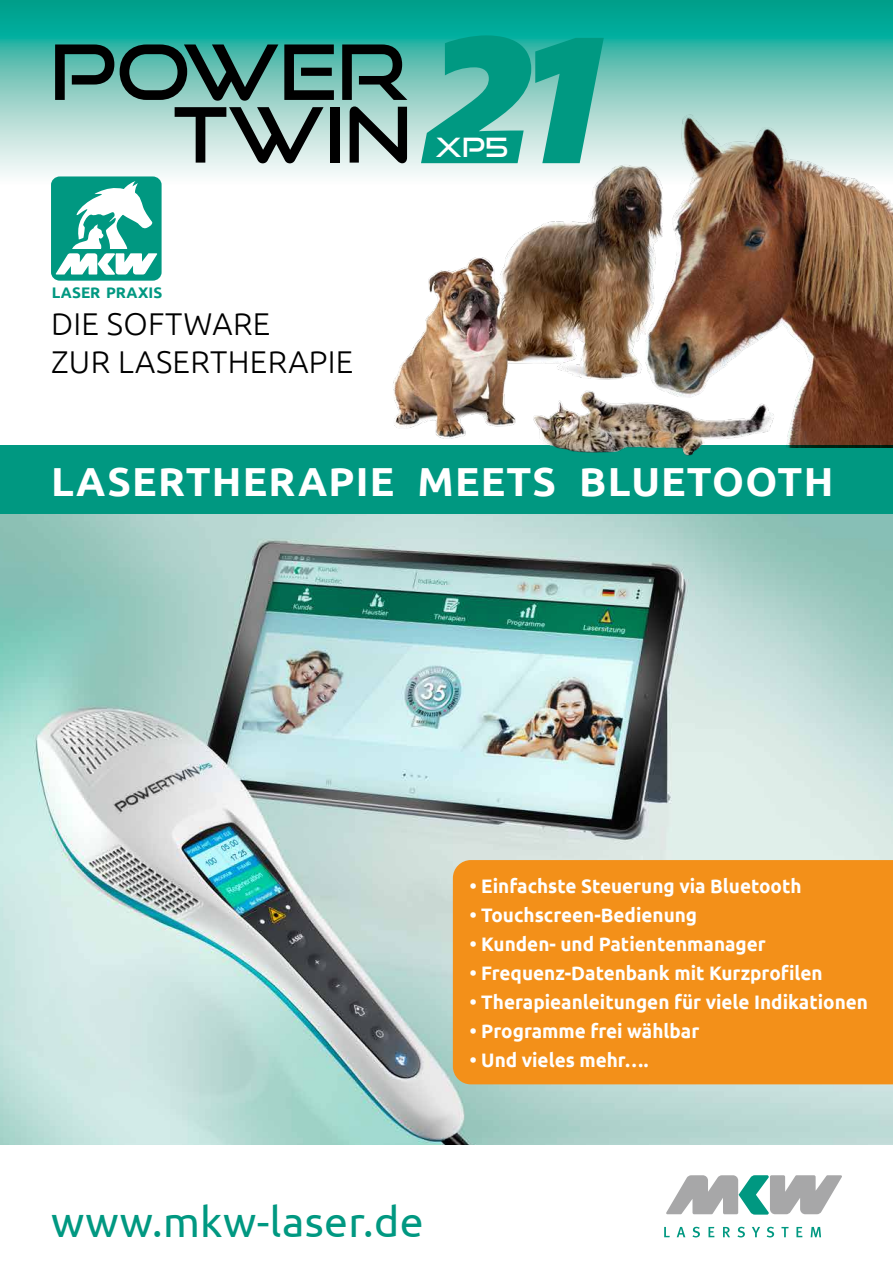
<style>
.page{position:relative;width:893px;height:1263px;background:#fff}
.page>*{position:absolute;margin:0;border:0;box-sizing:border-box;transform-origin:0 0}
.t1{font:76.2px/62.7px "Good Times Rg";color:#000;text-align:right}
.t2{font:42.75px "Ubuntu";letter-spacing:.01em;color:#009881}
.t3{font:700 40.5px "Ubuntu";letter-spacing:.03em;color:#fff}
.t4{font:300 31.5px/37.5px "Ubuntu";letter-spacing:.01em;color:#000}
.t5{font:26.55px "Good Times Rg";color:#fff}
.t6{font:700 19.5px "Ubuntu";color:#fff}
.t7{font:700 15.3px "Ubuntu";color:#009881}
</style>
<div class="page">
<img style="left:0;top:513px;width:893px;height:632px">
<svg style="left:666px;top:1175px;width:176px;height:39px"></svg>
<svg style="left:664px;top:1227px;width:6px;height:10px"></svg>
<svg style="left:677px;top:1227px;width:8px;height:10px"></svg>
<svg style="left:692px;top:1227px;width:8px;height:10px"></svg>
<svg style="left:708px;top:1227px;width:6px;height:10px"></svg>
<svg style="left:723px;top:1227px;width:7px;height:10px"></svg>
<svg style="left:737px;top:1227px;width:8px;height:10px"></svg>
<svg style="left:752px;top:1227px;width:8px;height:10px"></svg>
<svg style="left:767px;top:1227px;width:7px;height:10px"></svg>
<svg style="left:781px;top:1227px;width:8px;height:10px"></svg>
<svg style="left:796px;top:1227px;width:6px;height:10px"></svg>
<svg style="left:811px;top:1227px;width:10px;height:10px"></svg>
<div style="left:0;top:445px;width:893px;height:68px;background:#009881"></div>
<div style="left:453px;top:860px;width:440px;height:224px;background:#f39019"></div>
<svg style="left:0;top:0;width:893px;height:182px;background:#61c3b7"></svg>
<img style="left:369px;top:97px;width:524px;height:351px">
<img style="left:508px;top:388px;width:276px;height:68px">
<svg style="left:421px;top:35px;width:183px;height:128px;background:#39af9d"></svg>
<div style="left:51px;top:176px;width:111px;height:105px;background:#009881;border-radius:9px"></div>
<svg style="left:56px;top:181px;width:101px;height:94px"></svg>
<h1 class="t1" style="left:50px;top:39px;width:363px">POWER<br>TWIN</h1>
<h3 class="t5" style="left:436px;top:131px;width:75px">XP5</h3>
<p class="t7" style="left:52px;top:283px;width:112px">LASER PRAXIS</p>
<h3 class="t4" style="left:51px;top:304px;width:304px">DIE SOFTWARE<br>ZUR LASERTHERAPIE</h3>
<h3 class="t3" style="left:51px;top:457px;width:784px">LASERTHERAPIE MEETS BLUETOOTH</h3>
<p class="t6" style="left:470px;top:874px;width:333px">• Einfachste Steuerung via Bluetooth</p>
<p class="t6" style="left:470px;top:903px;width:229px">• Touchscreen-Bedienung</p>
<p class="t6" style="left:470px;top:932px;width:297px">• Kunden- und Patientenmanager</p>
<p class="t6" style="left:470px;top:961px;width:354px">• Frequenz-Datenbank mit Kurzprofilen</p>
<p class="t6" style="left:470px;top:990px;width:400px">• Therapieanleitungen für viele Indikationen</p>
<p class="t6" style="left:470px;top:1019px;width:231px">• Programme frei wählbar</p>
<p class="t6" style="left:470px;top:1048px;width:180px">• Und vieles mehr….</p>
<h2 class="t2" style="left:51px;top:1196px;width:374px">www.mkw-laser.de</h2>
</div>
